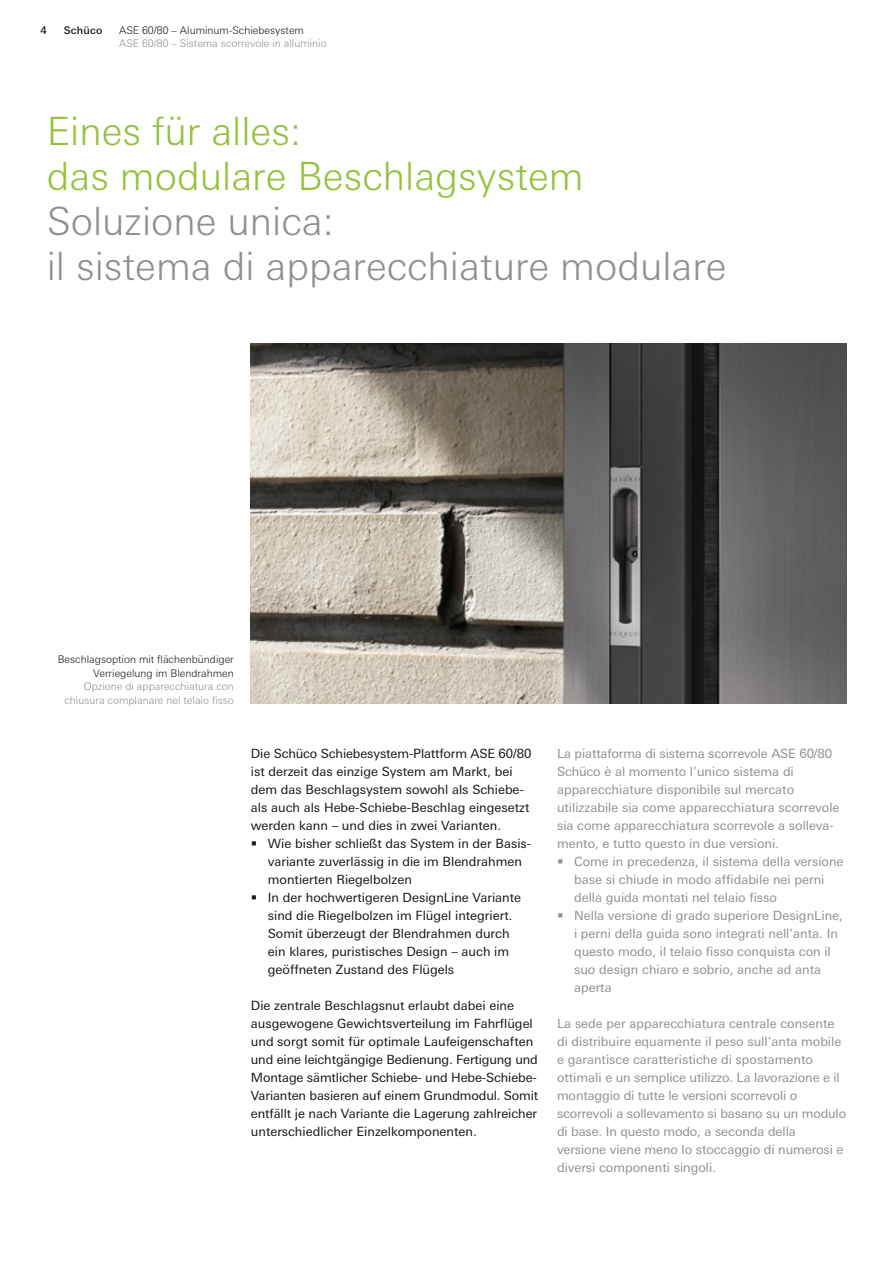
<style>
.page{position:relative;width:893px;height:1263px;background:#fff}
.page>*{position:absolute;margin:0;border:0;box-sizing:border-box;transform-origin:0 0}
.t1{font:300 39px/45px "Univers For Schueco 330";color:#8f908f}
.t2{font:300 39px/45px "Univers For Schueco 330";color:#95c13d}
.t3{font:12.75px/18px "Univers For Schueco 430 Reg";color:#8f908f}
.t4{font:12.75px/18px "Univers For Schueco 430 Reg";color:#181715}
.t5{font:300 10.5px/13.5px "Univers For Schueco 330";color:#8f908f;text-align:right}
.t6{font:300 10.5px/13.5px "Univers For Schueco 330";color:#181715;text-align:right}
.t7{font:10.5px "Univers For Schueco 530 Med";letter-spacing:.02em;color:#181715}
</style>
<div class="page">
<img style="left:251px;top:343px;width:595px;height:360px">
<p class="t7" style="left:40px;top:24px;width:8px">4</p>
<p class="t7" style="left:64px;top:24px;width:40px">Schüco</p>
<p class="t6" style="left:119px;top:24px;width:186px">ASE 60/80 – Aluminum-Schiebesystem</p>
<p class="t5" style="left:119px;top:37px;width:209px">ASE 60/80 – Sistema scorrevole in alluminio</p>
<h1 class="t2" style="left:47px;top:110px;width:538px">Eines für alles:<br>das modulare Beschlagsystem</h1>
<h1 class="t1" style="left:47px;top:200px;width:681px">Soluzione unica:<br>il sistema di apparecchiature modulare</h1>
<p class="t6" style="left:58px;top:653px;width:178px">Beschlagsoption mit flächenbündiger<br>Verriegelung im Blendrahmen</p>
<p class="t5" style="left:64px;top:680px;width:171px">Opzione di apparecchiatura con chiusura complanare nel telaio fisso</p>
<p class="t4" style="left:251px;top:744px;width:282px">Die Schüco Schiebesystem-Plattform ASE 60/80 ist derzeit das einzige System am Markt, bei dem das Beschlagsystem sowohl als Schiebe&shy;als auch als Hebe-Schiebe-Beschlag eingesetzt werden kann – und dies in zwei Varianten.</p>
<p class="t4" style="left:268px;top:834px;width:265px;text-indent:-17px">• Wie bisher schließt das System in der Basis&shy;variante zuverlässig in die im Blendrahmen montierten Riegelbolzen</p>
<p class="t4" style="left:268px;top:888px;width:255px;text-indent:-17px">• In der hochwertigeren DesignLine Variante sind die Riegelbolzen im Flügel integriert.<br>Somit überzeugt der Blendrahmen durch ein klares, puristisches Design – auch im geöffneten Zustand des Flügels</p>
<p class="t4" style="left:251px;top:996px;width:289px">Die zentrale Beschlagsnut erlaubt dabei eine ausgewogene Gewichtsverteilung im Fahrflügel und sorgt somit für optimale Laufeigenschaften und eine leichtgängige Bedienung. Fertigung und Montage sämtlicher Schiebe- und Hebe-Schiebe-Varianten basieren auf einem Grundmodul. Somit entfällt je nach Variante die Lagerung zahlreicher unterschiedlicher Einzelkomponenten.</p>
<p class="t3" style="left:557px;top:744px;width:284px">La piattaforma di sistema scorrevole ASE 60/80<br>Schüco è al momento l’unico sistema di apparecchiature disponibile sul mercato utilizzabile sia come apparecchiatura scorrevole sia come apparecchiatura scorrevole a solleva&shy;mento, e tutto questo in due versioni.</p>
<p class="t3" style="left:574px;top:852px;width:271px;text-indent:-17px">• Come in precedenza, il sistema della versione base si chiude in modo affidabile nei perni della guida montati nel telaio fisso</p>
<p class="t3" style="left:574px;top:906px;width:270px;text-indent:-17px">• Nella versione di grado superiore DesignLine, i perni della guida sono integrati nell’anta. In questo modo, il telaio fisso conquista con il suo design chiaro e sobrio, anche ad anta aperta</p>
<p class="t3" style="left:557px;top:1014px;width:291px">La sede per apparecchiatura centrale consente di distribuire equamente il peso sull’anta mobile e garantisce caratteristiche di spostamento ottimali e un semplice utilizzo. La lavorazione e il montaggio di tutte le versioni scorrevoli o scorrevoli a sollevamento si basano su un modulo di base. In questo modo, a seconda della versione viene meno lo stoccaggio di numerosi e diversi componenti singoli.</p>
</div>
